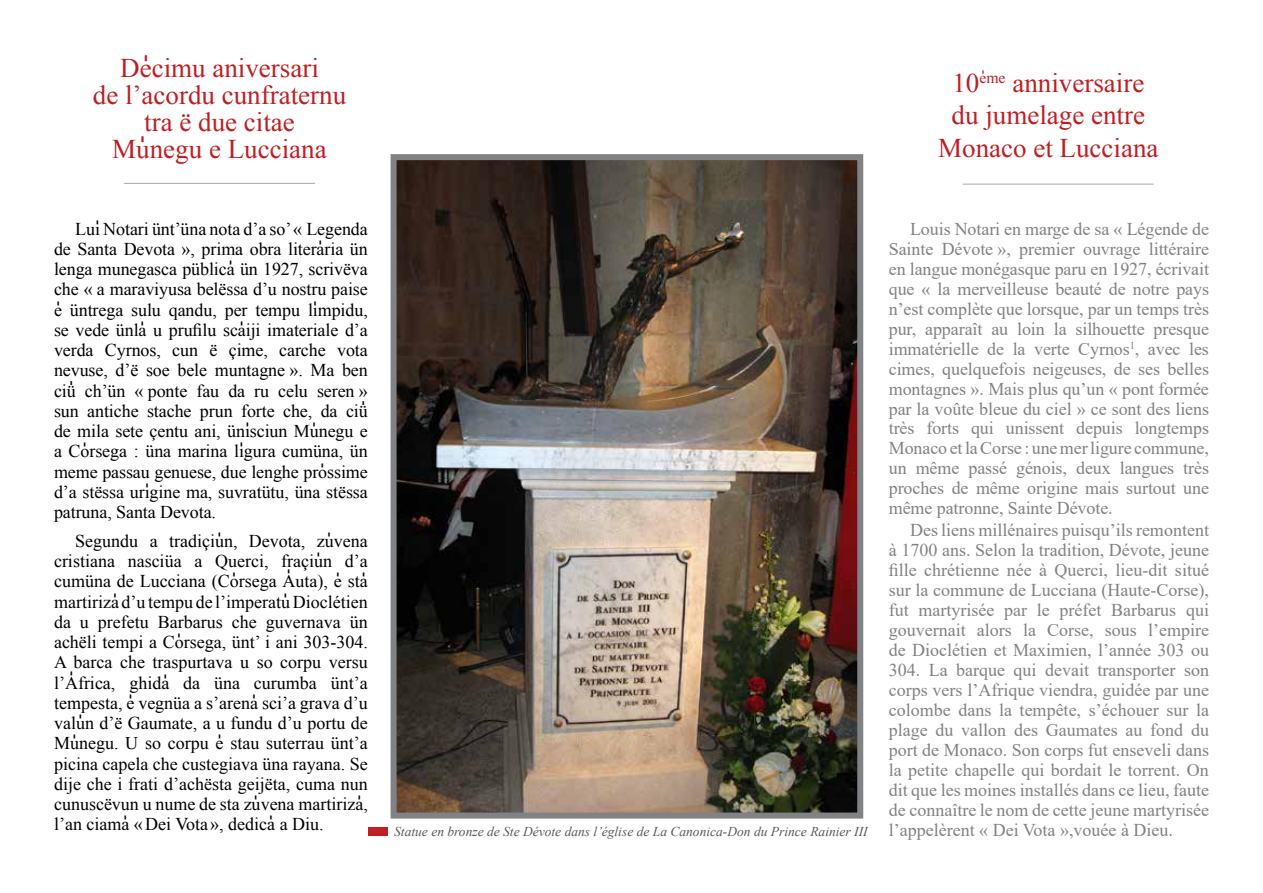
<style>
.page{position:relative;width:1263px;height:893px;background:#fff}
.page>*{position:absolute;margin:0;border:0;box-sizing:border-box;transform-origin:0 0}
.t1{font:27px/27px "Tempu";color:#be1f24;text-align:center}
.t2{font:18px/20px "Times New Roman";letter-spacing:-.005em;color:#808285;text-align:justify}
.t3{font:18px/20.2px "Tempu";letter-spacing:-.005em;color:#000;text-align:justify}
.t4{font:italic 13.5px "Times New Roman";color:#58595b}
</style>
<div class="page">
<img style="left:398px;top:161px;width:458px;height:651px">
<div style="left:391px;top:154px;width:472px;height:665px;border:6px solid #808285"></div>
<hr style="left:124px;top:183px;width:191px;height:1px;background:#a7a9ac">
<hr style="left:963px;top:184px;width:191px;height:1px;background:#a7a9ac">
<div style="left:368px;top:827px;width:19px;height:9px;background:#be1f24"></div>
<h1 class="t1" style="left:93px;top:54px;width:255px">Dècimu aniversari<br>de l’acordu cunfraternu tra ë due citae<br>Mùnegu e Lucciana</h1>
<p class="t3" style="left:54px;top:218px;width:315px;text-indent:21px">Luì Notari ünt’üna nota d’a so’ « Legenda de Santa Devota », prima obra literària ün lenga munegasca püblicà ün 1927, scrivëva che « a maraviyusa belëssa d’u nostru paise è üntrega sulu qandu, per tempu lìmpidu, se vede ünlà u prufilu scàiji imateriale d’a verda Cyrnos, cun ë çime, carche vota nevuse, d’ë soe bele muntagne ». Ma ben ciû ch’ün « ponte fau da ru celu seren » sun antiche stache prun forte che, da ciû de mila sete çentu ani, ünìsciun Mùnegu e a Còrsega : üna marina lìgura cumüna, ün meme passau genuese, due lenghe pròssime d’a stëssa urìgine ma, suvratütu, üna stëssa patruna, Santa Devota.</p>
<p class="t3" style="left:54px;top:530px;width:315px;text-indent:21px">Segundu a tradiçiùn, Devota, zùvena cristiana nasciüa a Querci, fraçiùn d’a cumüna de Lucciana (Còrsega Àuta), è stà martirizà d’u tempu de l’imperatù Dioclétien da u prefetu Barbarus che guvernava ün achëli tempi a Còrsega, ünt’ i ani 303-304.<br>A barca che traspurtava u so corpu versu l’Àfrica, ghidà da üna curumba ünt’a tempesta, è vegnüa a s’arenà sci’a grava d’u valùn d’ë Gaumate, a u fundu d’u portu de Mùnegu. U so corpu è stau suterrau ünt’a picina capela che custegiava üna rayana. Se dije che i frati d’achësta geijëta, cuma nun cunuscëvun u nume de sta zùvena martirizà, l’an ciamà «Dei Vota », dedicà a Diu.</p>
<h1 class="t1" style="left:938px;top:66px;width:222px;line-height:32.4px">10<sup>ème</sup> anniversaire du jumelage entre<br>Monaco et Lucciana</h1>
<p class="t4" style="left:394px;top:822px;width:475px">Statue en bronze de Ste Dévote dans l’église de La Canonica-Don du Prince Rainier III</p>
<p class="t2" style="left:889px;top:218px;width:322px;text-indent:21px">Louis Notari en marge de sa « Légende de Sainte Dévote », premier ouvrage littéraire en langue monégasque paru en 1927, écrivait que « la merveilleuse beauté de notre pays n’est complète que lorsque, par un temps très pur, apparaît au loin la silhouette presque immatérielle de la verte Cyrnos<sup>1</sup>, avec les cimes, quelquefois neigeuses, de ses belles montagnes ». Mais plus qu’un « pont formée par la voûte bleue du ciel » ce sont des liens très forts qui unissent depuis longtemps Monaco et la Corse : une mer ligure commune, un même passé génois, deux langues très proches de même origine mais surtout une même patronne, Sainte Dévote.</p>
<p class="t2" style="left:889px;top:520px;width:322px;text-indent:21px">Des liens millénaires puisqu’ils remontent à 1700 ans. Selon la tradition, Dévote, jeune fille chrétienne née à Querci, lieu-dit situé sur la commune de Lucciana (Haute-Corse), fut martyrisée par le préfet Barbarus qui gouvernait alors la Corse, sous l’empire de Dioclétien et Maximien, l’année 303 ou 304. La barque qui devait transporter son corps vers l’Afrique viendra, guidée par une colombe dans la tempête, s’échouer sur la plage du vallon des Gaumates au fond du port de Monaco. Son corps fut enseveli dans la petite chapelle qui bordait le torrent. On dit que les moines installés dans ce lieu, faute de connaître le nom de cette jeune martyrisée l’appelèrent « Dei Vota »,vouée à Dieu.</p>
</div>
